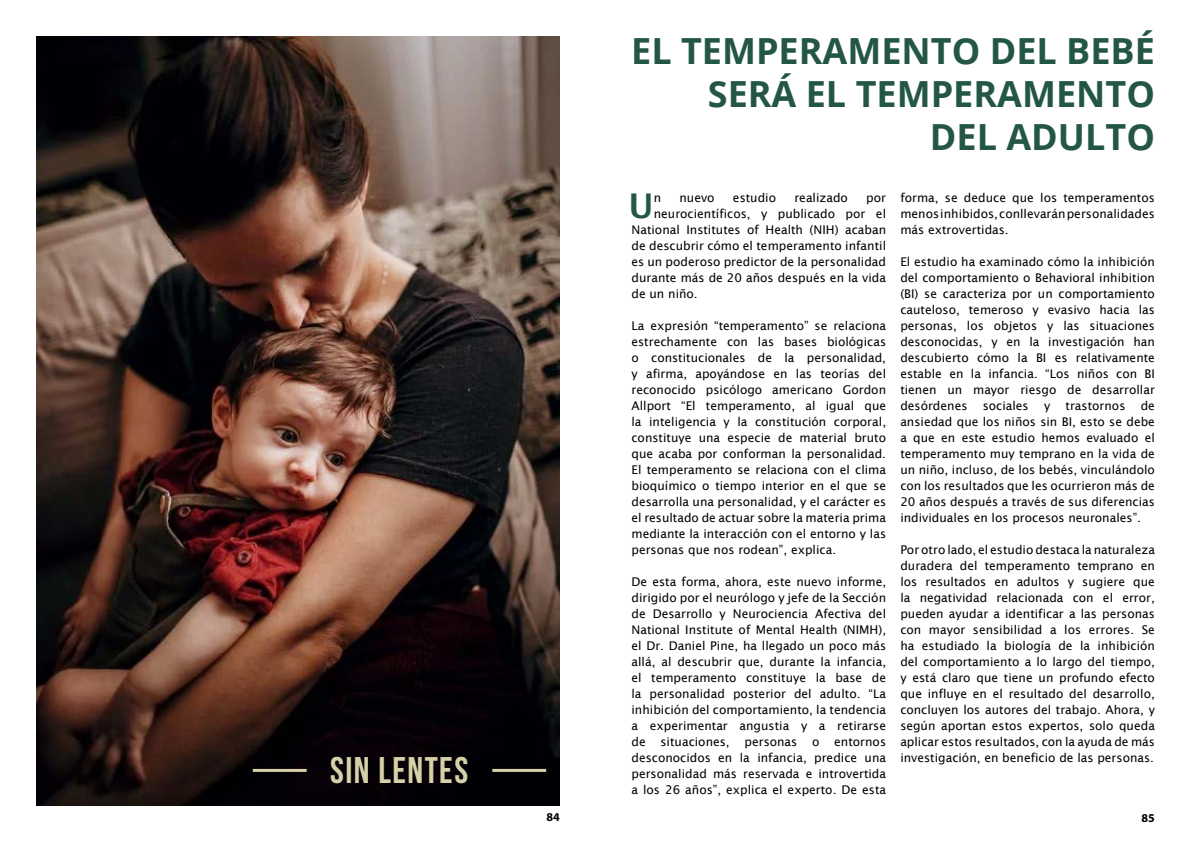
<style>
.page{position:relative;width:1191px;height:842px;background:#fff}
.page>*{position:absolute;margin:0;border:0;box-sizing:border-box;transform-origin:0 0}
.t1{font:700 36.9px "Bebas Neue";letter-spacing:.04em;color:#d6d1a9}
.t2{font:700 36px/43.2px "Open Sans";color:#245743;text-align:right}
.t3{font:600 34.1px "Lucida Sans";color:#245743}
.t4{font:12px/16px "Lucida Sans";color:#000;text-align:justify}
.t5{font:700 12px "Myriad Pro";color:#000}
</style>
<div class="page">
<img style="left:36px;top:36px;width:523px;height:770px">
<hr style="left:492px;top:769px;width:54px;height:3px;background:#d6d1a9">
<hr style="left:253px;top:769px;width:54px;height:3px;background:#d6d1a9">
<h1 class="t1" style="left:330px;top:749px;width:139px">SIN LENTES</h1>
<h2 class="t2" style="left:631px;top:30px;width:525px">EL TEMPERAMENTO DEL BEBÉ<br>SERÁ EL TEMPERAMENTO<br>DEL ADULTO</h2>
<h3 class="t3" style="left:628px;top:186px;width:27px">U</h3>
<p class="t4" style="left:654px;top:191px;width:9px">n</p>
<p class="t4" style="left:679px;top:191px;width:37px">nuevo</p>
<p class="t4" style="left:733px;top:191px;width:45px">estudio</p>
<p class="t4" style="left:794px;top:191px;width:55px">realizado</p>
<p class="t4" style="left:866px;top:191px;width:21px">por</p>
<p class="t4" style="left:654px;top:207px;width:234px">neurocientíficos, y publicado por el</p>
<p class="t4" style="left:631px;top:223px;width:256px">National Institutes of Health (NIH) acaban</p>
<p class="t4" style="left:631px;top:239px;width:256px">de descubrir cómo el temperamento infantil</p>
<p class="t4" style="left:631px;top:255px;width:256px">es un poderoso predictor de la personalidad</p>
<p class="t4" style="left:631px;top:271px;width:256px">durante más de 20 años después en la vida</p>
<p class="t4" style="left:631px;top:287px;width:68px">de un niño.</p>
<p class="t4" style="left:631px;top:319px;width:256px">La expresión “temperamento” se relaciona estrechamente con las bases biológicas o constitucionales de la personalidad, y afirma, apoyándose en las teorías del reconocido psicólogo americano Gordon Allport “El temperamento, al igual que la inteligencia y la constitución corporal, constituye una especie de material bruto que acaba por conforman la personalidad.<br>El temperamento se relaciona con el clima bioquímico o tiempo interior en el que se desarrolla una personalidad, y el carácter es el resultado de actuar sobre la materia prima mediante la interacción con el entorno y las personas que nos rodean”, explica.</p>
<p class="t4" style="left:631px;top:574px;width:256px">De esta forma, ahora, este nuevo informe, dirigido por el neurólogo y jefe de la Sección de Desarrollo y Neurociencia Afectiva del National Institute of Mental Health (NIMH), el Dr. Daniel Pine, ha llegado un poco más allá, al descubrir que, durante la infancia, el temperamento constituye la base de la personalidad posterior del adulto. “La inhibición del comportamiento, la tendencia a experimentar angustia y a retirarse de situaciones, personas o entornos desconocidos en la infancia, predice una personalidad más reservada e introvertida a los 26 años”, explica el experto. De esta</p>
<p class="t4" style="left:900px;top:190px;width:256px">forma, se deduce que los temperamentos menos inhibidos, conllevarán personalidades más extrovertidas.</p>
<p class="t4" style="left:900px;top:254px;width:256px">El estudio ha examinado cómo la inhibición del comportamiento o Behavioral inhibition (BI) se caracteriza por un comportamiento cauteloso, temeroso y evasivo hacia las personas, los objetos y las situaciones desconocidas, y en la investigación han descubierto cómo la BI es relativamente estable en la infancia. “Los niños con BI tienen un mayor riesgo de desarrollar desórdenes</p>
<p class="t4" style="left:900px;top:398px;width:256px;text-indent:240px">de ansiedad que los niños sin BI, esto se debe a que en este estudio hemos evaluado el temperamento muy temprano en la vida de un niño, incluso, de los bebés, vinculándolo con los resultados que les ocurrieron más de 20 años después a través de sus diferencias individuales en los procesos neuronales”.</p>
<p class="t4" style="left:900px;top:542px;width:256px">Por otro lado, el estudio destaca la naturaleza duradera del temperamento temprano en los resultados en adultos y sugiere que la negatividad relacionada con el error, pueden ayudar a identificar a las personas con mayor sensibilidad a los errores. Se ha estudiado la biología de la inhibición del comportamiento a lo largo del tiempo, y está claro que tiene un profundo efecto que influye en el resultado del desarrollo, concluyen los autores del trabajo. Ahora, y según aportan estos expertos, solo queda aplicar estos resultados, con la ayuda de más investigación, en beneficio de las personas.</p>
<p class="t4" style="left:982px;top:398px;width:47px">sociales</p>
<p class="t4" style="left:1044px;top:398px;width:8px">y</p>
<p class="t4" style="left:1065px;top:398px;width:61px">trastornos</p>
<p class="t5" style="left:546px;top:810px;width:15px">84</p>
<p class="t5" style="left:1141px;top:811px;width:15px">85</p>
</div>
